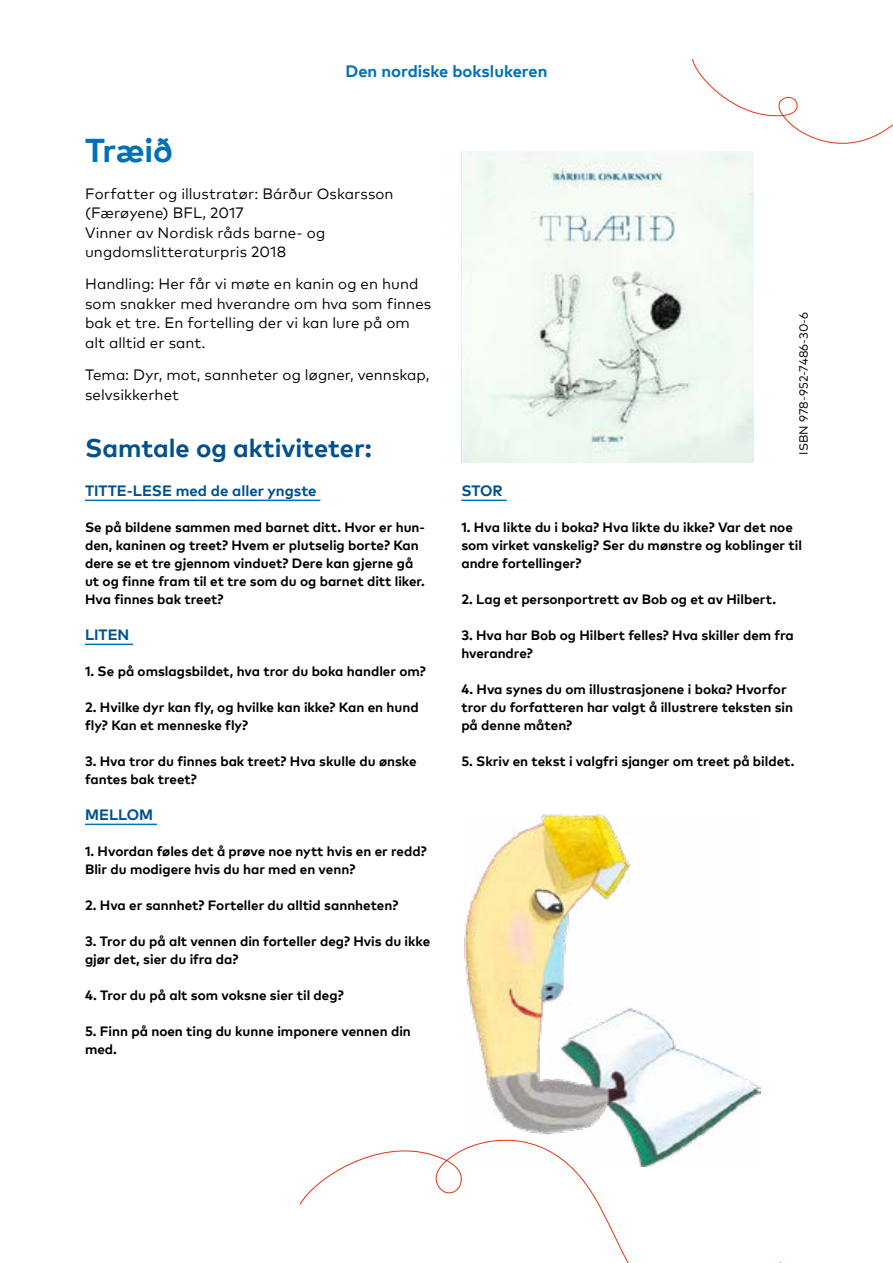
<style>
.page{position:relative;width:893px;height:1263px;background:#fff}
.page>*{position:absolute;margin:0;border:0;box-sizing:border-box;transform-origin:0 0}
.t1{font:700 33px "Mark Pro";letter-spacing:-.01em;color:#0070b7}
.t2{font:700 25.5px "Mark Pro";color:#00518d}
.t3{font:700 16.5px "Mark Pro";color:#0070b7}
.t4{font:15px/19.5px "Mark Pro";letter-spacing:.005em;color:#000}
.t5{font:700 15px "Mark Pro";color:#00518d}
.t6{font:700 13.5px/18px "Mark Pro";color:#000}
.t7{font:12px "Mark Pro";color:#000}
</style>
<div class="page">
<hr style="left:85px;top:500px;width:235px;height:1px;background:#0070b7">
<hr style="left:85px;top:644px;width:48px;height:1px;background:#0070b7">
<hr style="left:85px;top:824px;width:72px;height:1px;background:#0070b7">
<hr style="left:461px;top:500px;width:46px;height:1px;background:#0070b7">
<svg style="left:692px;top:59px;width:201px;height:85px"></svg>
<img style="left:464px;top:814px;width:296px;height:323px">
<svg style="left:299px;top:1137px;width:482px;height:126px"></svg>
<img style="left:461px;top:152px;width:293px;height:310px">
<p class="t3" style="left:345px;top:58px;width:203px">Den nordiske bokslukeren</p>
<h1 class="t1" style="left:85px;top:125px;width:89px">Træið</h1>
<p class="t4" style="left:85px;top:182px;width:310px">Forfatter og illustratør: Bárður Oskarsson (Færøyene) BFL, 2017<br>Vinner av Nordisk råds barne- og ungdomslitteraturpris 2018</p>
<p class="t4" style="left:85px;top:273px;width:348px">Handling: Her får vi møte en kanin og en hund som snakker med hverandre om hva som finnes bak et tre. En fortelling der vi kan lure på om alt alltid er sant.</p>
<p class="t4" style="left:85px;top:364px;width:346px">Tema: Dyr, mot, sannheter og løgner, vennskap, selvsikkerhet</p>
<h2 class="t2" style="left:85px;top:428px;width:288px">Samtale og aktiviteter:</h2>
<p class="t5" style="left:85px;top:479px;width:233px">TITTE-LESE med de aller yngste</p>
<p class="t6" style="left:85px;top:517px;width:341px">Se på bildene sammen med barnet ditt. Hvor er hun&shy;den, kaninen og treet? Hvem er plutselig borte? Kan dere se et tre gjennom vinduet? Dere kan gjerne gå ut og finne fram til et tre som du og barnet ditt liker.<br>Hva finnes bak treet?</p>
<p class="t5" style="left:85px;top:623px;width:46px">LITEN</p>
<p class="t6" style="left:85px;top:661px;width:342px">1. Se på omslagsbildet, hva tror du boka handler om?</p>
<p class="t6" style="left:85px;top:697px;width:335px">2. Hvilke dyr kan fly, og hvilke kan ikke? Kan en hund fly? Kan et menneske fly?</p>
<p class="t6" style="left:85px;top:751px;width:333px">3. Hva tror du finnes bak treet? Hva skulle du ønske fantes bak treet?</p>
<p class="t5" style="left:85px;top:803px;width:70px">MELLOM</p>
<p class="t6" style="left:85px;top:841px;width:343px">1. Hvordan føles det å prøve noe nytt hvis en er redd?<br>Blir du modigere hvis du har med en venn?</p>
<p class="t6" style="left:85px;top:895px;width:315px">2. Hva er sannhet? Forteller du alltid sannheten?</p>
<p class="t6" style="left:85px;top:931px;width:347px">3. Tror du på alt vennen din forteller deg? Hvis du ikke gjør det, sier du ifra da?</p>
<p class="t6" style="left:85px;top:985px;width:260px">4. Tror du på alt som voksne sier til deg?</p>
<p class="t6" style="left:85px;top:1021px;width:327px">5. Finn på noen ting du kunne imponere vennen din med.</p>
<p class="t7" style="left:795px;top:454px;width:144px;rotate:-90deg">ISBN 978-952-7486-30-6</p>
<p class="t5" style="left:461px;top:479px;width:43px">STOR</p>
<p class="t6" style="left:461px;top:517px;width:342px">1. Hva likte du i boka? Hva likte du ikke? Var det noe som virket vanskelig? Ser du mønstre og koblinger til andre fortellinger?</p>
<p class="t6" style="left:461px;top:589px;width:316px">2. Lag et personportrett av Bob og et av Hilbert.</p>
<p class="t6" style="left:461px;top:625px;width:334px">3. Hva har Bob og Hilbert felles? Hva skiller dem fra hverandre?</p>
<p class="t6" style="left:461px;top:679px;width:333px">4. Hva synes du om illustrasjonene i boka? Hvorfor tror du forfatteren har valgt å illustrere teksten sin på denne måten?</p>
<p class="t6" style="left:461px;top:751px;width:335px">5. Skriv en tekst i valgfri sjanger om treet på bildet.</p>
</div>
